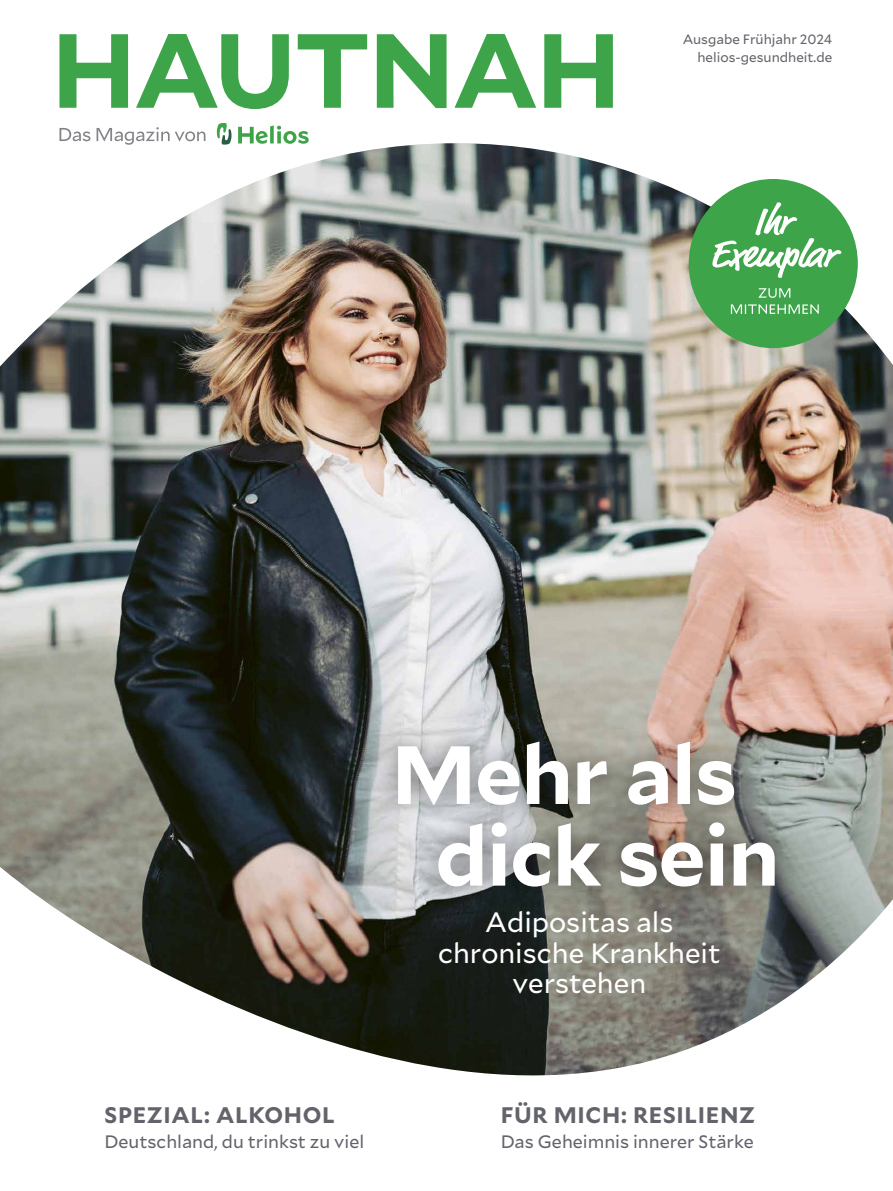
<style>
.page{position:relative;width:893px;height:1191px;background:#fff}
.page>*{position:absolute;margin:0;border:0;box-sizing:border-box;transform-origin:0 0}
.t1{font:700 82.35px/81.6px "Mallory";letter-spacing:-.01em;color:#fff;text-align:center}
.t2{font:27.9px/30.5px "Mallory";color:#fff;text-align:center}
.t3{font:700 22.5px "Mallory";letter-spacing:.03em;color:#63646b}
.t4{font:18px "Mallory";color:#63646b}
.t5{font:13.5px/18px "Mallory";color:#63646b;text-align:right}
</style>
<div class="page">
<img style="left:0;top:143px;width:893px;height:932px">
<div style="left:374px;top:720px;width:382px;height:108px;background:#000;opacity:.45"></div>
<div style="left:415px;top:800px;width:383px;height:109px;background:#000;opacity:.45"></div>
<svg style="left:59px;top:34px;width:554px;height:75px"></svg>
<svg style="left:59px;top:127px;width:146px;height:18px"></svg>
<svg style="left:238px;top:125px;width:71px;height:19px"></svg>
<svg style="left:217px;top:123px;width:15px;height:22px"></svg>
<div style="left:689px;top:179px;width:169px;height:169px;background:#3da449;border-radius:50%"></div>
<svg style="left:731px;top:304px;width:88px;height:10px"></svg>
<svg style="left:758px;top:288px;width:32px;height:10px"></svg>
<svg style="left:712px;top:202px;width:129px;height:76px"></svg>
<p class="t5" style="left:683px;top:29px;width:151px">Ausgabe Frühjahr 2024 helios-gesundheit.de</p>
<h1 class="t1" style="left:392px;top:728px;width:389px">Mehr als dick sein</h1>
<h2 class="t2" style="left:438px;top:905px;width:284px">Adipositas als chronische Krankheit verstehen</h2>
<p class="t3" style="left:104px;top:1097px;width:232px">SPEZIAL: ALKOHOL</p>
<p class="t4" style="left:104px;top:1129px;width:261px">Deutschland, du trinkst zu viel</p>
<p class="t3" style="left:501px;top:1097px;width:256px">FÜR MICH: RESILIENZ</p>
<p class="t4" style="left:501px;top:1129px;width:255px">Das Geheimnis innerer Stärke</p>
</div>
